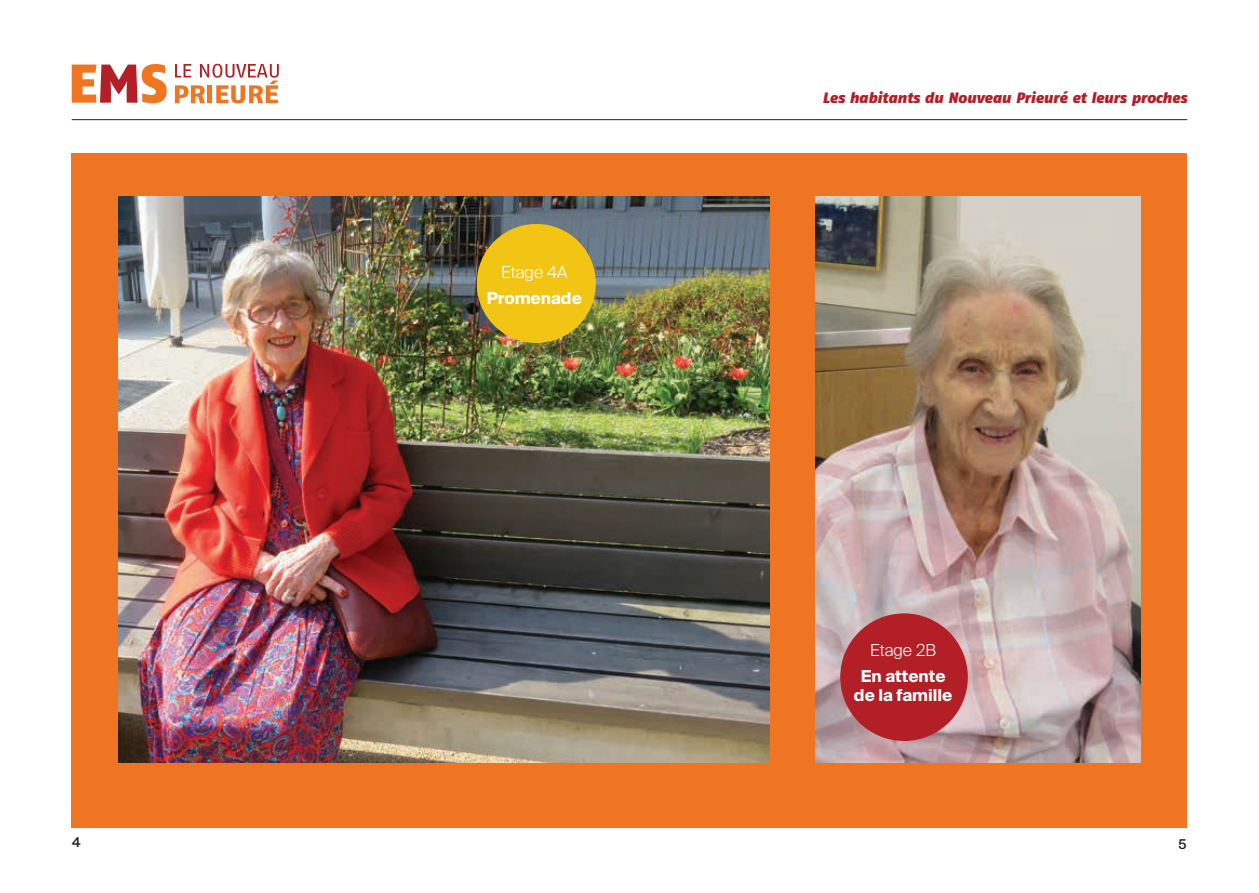
<style>
.page{position:relative;width:1259px;height:893px;background:#fff}
.page>*{position:absolute;margin:0;border:0;box-sizing:border-box;transform-origin:0 0}
.t1{font:700 16.5px/19.5px "Suisse Intl";color:#fff;text-align:center}
.t2{font:300 16.5px "Suisse Intl";color:#fff}
.t3{font:italic 900 15px "Fago OT";color:#b21f27}
.t4{font:500 13.5px "Suisse Intl";color:#231f20}
</style>
<div class="page">
<div style="left:72px;top:153px;width:1115px;height:674px;background:#f07523"></div>
<hr style="left:72px;top:119px;width:1115px;height:1px;background:#231f20">
<svg style="left:72px;top:64px;width:95px;height:39px"></svg>
<svg style="left:175px;top:64px;width:104px;height:39px"></svg>
<img style="left:118px;top:196px;width:651px;height:566px">
<div style="left:477px;top:224px;width:119px;height:119px;background:#f2c414;border-radius:50%"></div>
<img style="left:815px;top:197px;width:325px;height:565px">
<div style="left:840px;top:613px;width:128px;height:128px;background:#b21f27;border-radius:50%"></div>
<p class="t2" style="left:501px;top:263px;width:68px">Etage 4A</p>
<p class="t1" style="left:487px;top:288px;width:97px">Promenade</p>
<p class="t3" style="left:822px;top:89px;width:366px">Les habitants du Nouveau Prieuré et leurs proches</p>
<p class="t2" style="left:870px;top:641px;width:68px">Etage 2B</p>
<p class="t1" style="left:854px;top:666px;width:100px">En attente de la famille</p>
<p class="t4" style="left:72px;top:835px;width:10px">4</p>
<p class="t4" style="left:1178px;top:837px;width:10px">5</p>
</div>
